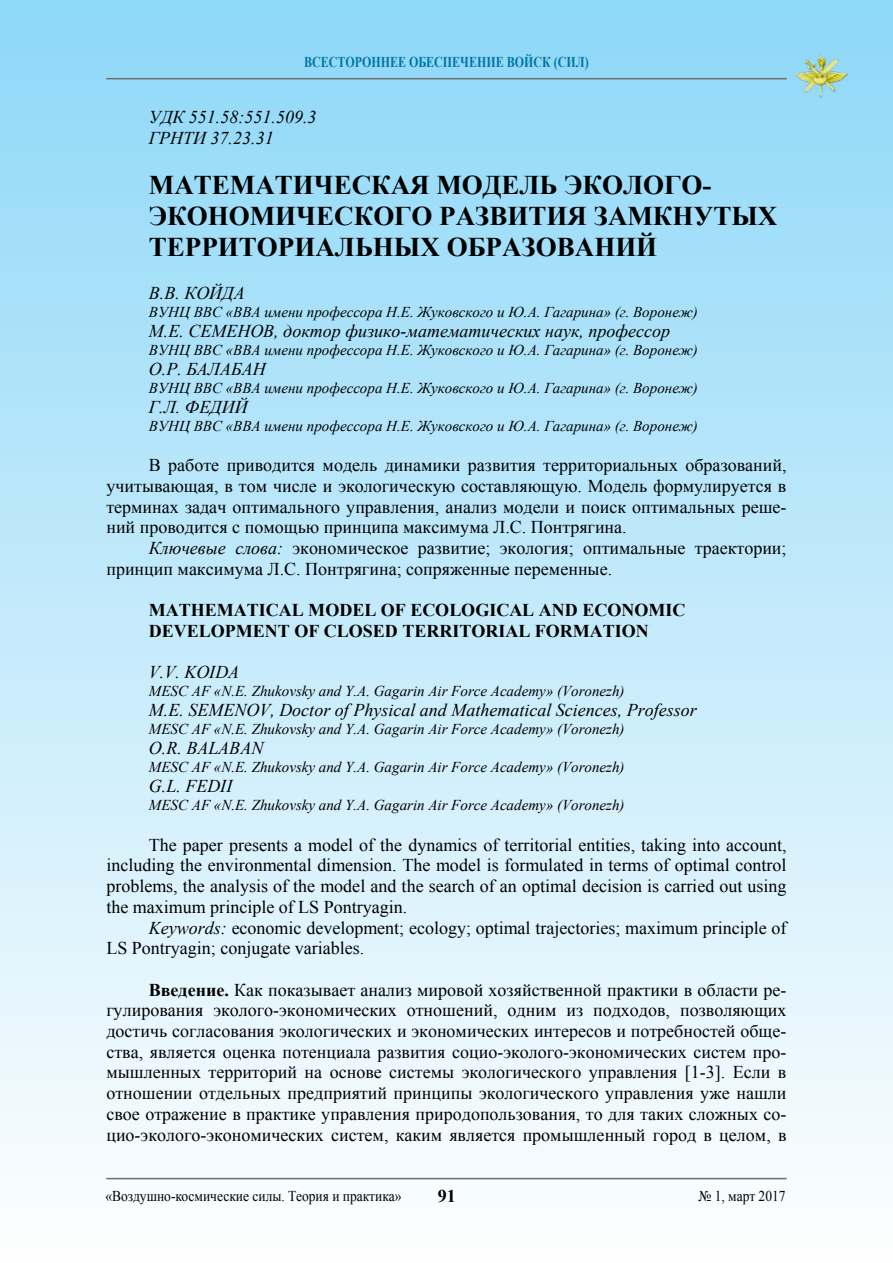
<style>
.page{position:relative;width:893px;height:1263px;background:#fff}
.page>*{position:absolute;margin:0;border:0;box-sizing:border-box;transform-origin:0 0}
.t1{font:700 27px/31px "Times New Roman";color:#000}
.t2{font:18px/20.7px "Times New Roman";color:#000;text-align:justify}
.t3{font:italic 18px/20.7px "Times New Roman";color:#000}
.t4{font:700 18px/20.7px "Times New Roman";color:#000}
.t5{font:italic 15px "Times New Roman";color:#000}
.t6{font:15px "Times New Roman";color:#000;scale:.9 1}
.t7{font:700 15px "Times New Roman";color:#0076a3;scale:.8 1}
.s1{font-style:italic}
.s2{font-weight:700}
</style>
<div class="page">
<div style="left:0;top:0;width:893px;height:1263px;background:linear-gradient(to bottom,#8dd7f8,#fefefe)"></div>
<hr style="left:106px;top:78px;width:681px;height:1px;background:#6d6e71">
<hr style="left:106px;top:1178px;width:681px;height:1px;background:#6d6e71">
<img style="left:792px;top:52px;width:58px;height:47px">
<p class="t7" style="left:304px;top:51px;width:357px">ВСЕСТОРОННЕЕ ОБЕСПЕЧЕНИЕ ВОЙСК (СИЛ)</p>
<p class="t3" style="left:149px;top:106px;width:169px">УДК 551.58:551.509.3<br>ГРНТИ 37.23.31</p>
<h1 class="t1" style="left:149px;top:168px;width:630px">МАТЕМАТИЧЕСКАЯ МОДЕЛЬ ЭКОЛОГО-<br>ЭКОНОМИЧЕСКОГО РАЗВИТИЯ ЗАМКНУТЫХ<br>ТЕРРИТОРИАЛЬНЫХ ОБРАЗОВАНИЙ</h1>
<p class="t3" style="left:149px;top:282px;width:97px">В.В. КОЙДА</p>
<p class="t5" style="left:149px;top:301px;width:550px">ВУНЦ ВВС «ВВА имени профессора Н.Е. Жуковского и Ю.А. Гагарина» (г. Воронеж)</p>
<p class="t3" style="left:149px;top:320px;width:523px">М.Е. СЕМЕНОВ, доктор физико-математических наук, профессор</p>
<p class="t5" style="left:149px;top:339px;width:550px">ВУНЦ ВВС «ВВА имени профессора Н.Е. Жуковского и Ю.А. Гагарина» (г. Воронеж)</p>
<p class="t3" style="left:149px;top:358px;width:118px">О.Р. БАЛАБАН</p>
<p class="t5" style="left:149px;top:377px;width:550px">ВУНЦ ВВС «ВВА имени профессора Н.Е. Жуковского и Ю.А. Гагарина» (г. Воронеж)</p>
<p class="t3" style="left:149px;top:396px;width:100px">Г.Л. ФЕДИЙ</p>
<p class="t5" style="left:149px;top:415px;width:550px">ВУНЦ ВВС «ВВА имени профессора Н.Е. Жуковского и Ю.А. Гагарина» (г. Воронеж)</p>
<p class="t2" style="left:106px;top:455px;width:682px;text-indent:43px">В работе приводится модель динамики развития территориальных образований, учитывающая, в том числе и экологическую составляющую. Модель формулируется в терминах задач оптимального управления, анализ модели и поиск оптимальных реше&shy;ний проводится с помощью принципа максимума Л.С. Понтрягина.</p>
<p class="t2" style="left:106px;top:537px;width:682px;text-indent:43px"><span class="s1">Ключевые слова:</span> экономическое развитие; экология; оптимальные траектории; принцип максимума Л.С. Понтрягина; сопряженные переменные.</p>
<p class="t4" style="left:149px;top:599px;width:538px">MATHEMATICAL MODEL OF ECOLOGICAL AND ECONOMIC<br>DEVELOPMENT OF CLOSED TERRITORIAL FORMATION</p>
<p class="t3" style="left:149px;top:662px;width:92px">V.V. KOIDA</p>
<p class="t5" style="left:149px;top:681px;width:477px">MESC AF «N.E. Zhukovsky and Y.A. Gagarin Air Force Academy» (Voronezh)</p>
<p class="t3" style="left:149px;top:699px;width:549px">M.E. SEMENOV, Doctor of Physical and Mathematical Sciences, Professor</p>
<p class="t5" style="left:149px;top:719px;width:477px">MESC AF «N.E. Zhukovsky and Y.A. Gagarin Air Force Academy» (Voronezh)</p>
<p class="t3" style="left:149px;top:737px;width:116px">O.R. BALABAN</p>
<p class="t5" style="left:149px;top:757px;width:477px">MESC AF «N.E. Zhukovsky and Y.A. Gagarin Air Force Academy» (Voronezh)</p>
<p class="t3" style="left:149px;top:775px;width:85px">G.L. FEDII</p>
<p class="t5" style="left:149px;top:795px;width:477px">MESC AF «N.E. Zhukovsky and Y.A. Gagarin Air Force Academy» (Voronezh)</p>
<p class="t2" style="left:106px;top:834px;width:682px;text-indent:43px">The paper presents a model of the dynamics of territorial entities, taking into account, including the environmental dimension. The model is formulated in terms of optimal control problems, the analysis of the model and the search of an optimal decision is carried out using the maximum principle of LS Pontryagin.</p>
<p class="t2" style="left:106px;top:917px;width:682px;text-indent:43px"><span class="s1">Keywords:</span> economic development; ecology; optimal trajectories; maximum principle of<br>LS Pontryagin; conjugate variables.</p>
<p class="t2" style="left:106px;top:979px;width:682px;text-indent:43px"><span class="s2">Введение.</span> Как показывает анализ мировой хозяйственной практики в области ре&shy;гулирования эколого-экономических отношений, одним из подходов, позволяющих достичь согласования экологических и экономических интересов и потребностей обще&shy;ства, является оценка потенциала развития социо-эколого-экономических систем про&shy;мышленных территорий на основе системы экологического управления [1-3]. Если в отношении отдельных предприятий принципы экологического управления уже нашли свое отражение в практике управления природопользования, то для таких сложных со&shy;цио-эколого-экономических систем, каким является промышленный город в целом, в</p>
<p class="t6" style="left:105px;top:1186px;width:330px">«Воздушно-космические силы. Теория и практика»</p>
<p class="t4" style="left:438px;top:1185px;width:19px">91</p>
<p class="t6" style="left:699px;top:1186px;width:98px">№ 1, март 2017</p>
</div>
